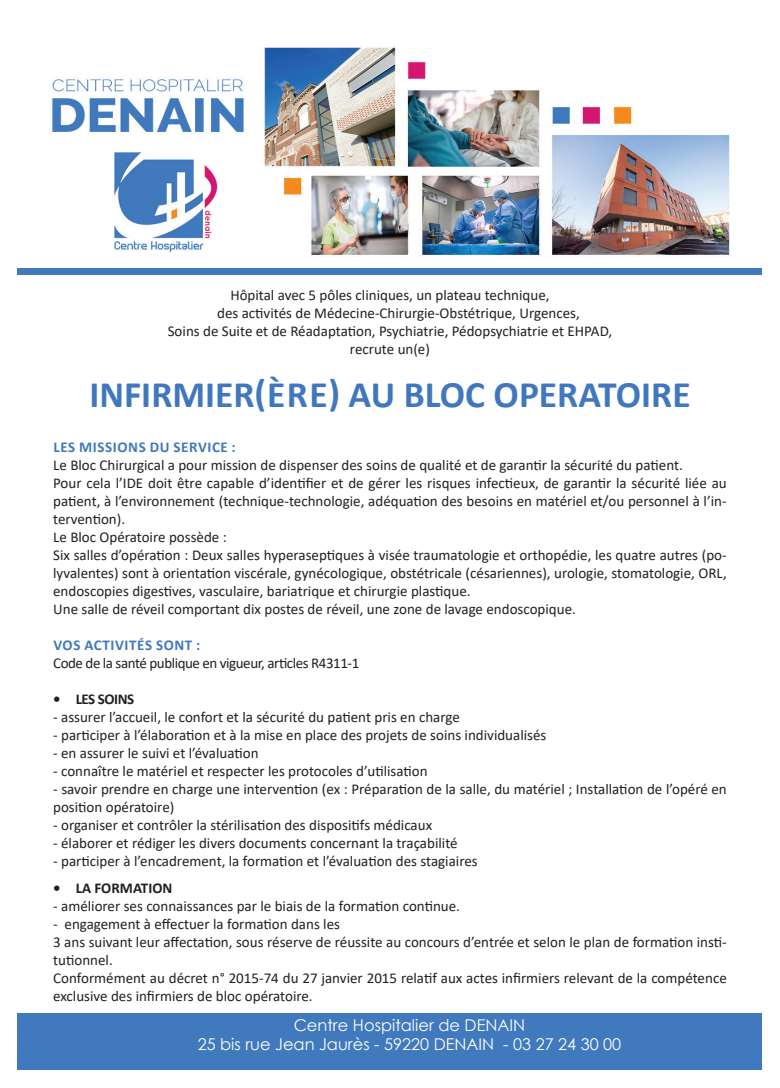
<style>
.page{position:relative;width:780px;height:1088px;background:#fff}
.page>*{position:absolute;margin:0;border:0;box-sizing:border-box;transform-origin:0 0}
.t1{font:700 37.5px "Calibri";color:#4178bd}
.t2{font:16.25px/19.5px "Century Gothic";color:#fff;text-align:center}
.t3{font:15px/18px "Calibri";color:#231f20}
.t4{font:15px "Calibri";letter-spacing:-.03em;color:#231f20}
.t5{font:700 15px "Calibri";letter-spacing:.04em;color:#4178bd}
.t6{font:700 15px "Calibri";letter-spacing:-.005em;color:#231f20}
.t7{font:700 15px "Calibri";letter-spacing:-.03em;color:#231f20}
</style>
<div class="page">
<div style="left:18px;top:268px;width:744px;height:7px;background:#4379bd"></div>
<div style="left:18px;top:1013px;width:744px;height:57px;background:#4079bd"></div>
<img style="left:52px;top:47px;width:678px;height:208px">
<img style="left:101px;top:142px;width:123px;height:113px">
<p class="t3" style="left:230px;top:286px;width:321px">Hôpital avec 5 pôles cliniques, un plateau technique,</p>
<p class="t3" style="left:217px;top:304px;width:364px">des activités de Médecine-Chirurgie-Obstétrique, Urgences,</p>
<p class="t3" style="left:168px;top:322px;width:446px">Soins de Suite et de Réadaptation, Psychiatrie, Pédopsychiatrie et EHPAD,</p>
<p class="t3" style="left:350px;top:340px;width:81px">recrute un(e)</p>
<h1 class="t1" style="left:89px;top:368px;width:602px">INFIRMIER(ÈRE) AU BLOC OPERATOIRE</h1>
<p class="t5" style="left:53px;top:436px;width:184px">LES MISSIONS DU SERVICE :</p>
<p class="t3" style="left:53px;top:456px;width:675px">Le Bloc Chirurgical a pour mission de dispenser des soins de qualité et de garantir la sécurité du patient.<br>Pour cela l’IDE doit être capable d’identifier et de gérer les risques infectieux, de garantir la sécurité liée au patient, à l’environnement (technique-technologie, adéquation des besoins en matériel et/ou personnel à l’in&shy;tervention).<br>Le Bloc Opératoire possède :<br>Six salles d’opération : Deux salles hyperaseptiques à visée traumatologie et orthopédie, les quatre autres (po&shy;lyvalentes) sont à orientation viscérale, gynécologique, obstétricale (césariennes), urologie, stomatologie, ORL, endoscopies digestives, vasculaire, bariatrique et chirurgie plastique.<br>Une salle de réveil comportant dix postes de réveil, une zone de lavage endoscopique.</p>
<p class="t5" style="left:53px;top:634px;width:40px">VOS ACTIVIT</p>
<p class="t5" style="left:137px;top:634px;width:29px">ÉS SONT</p>
<p class="t5" style="left:196px;top:634px;width:6px">:</p>
<p class="t4" style="left:53px;top:653px;width:307px">Code de la santé publique en vigueur, articles R4311-1</p>
<p class="t7" style="left:53px;top:688px;width:83px">• LES SOINS</p>
<p class="t3" style="left:53px;top:708px;width:408px">- assurer l’accueil, le confort et la sécurité du patient pris en charge</p>
<p class="t3" style="left:53px;top:726px;width:494px">- participer à l’élaboration et à la mise en place des projets de soins individualisés</p>
<p class="t3" style="left:53px;top:744px;width:207px">- en assurer le suivi et l’évaluation</p>
<p class="t3" style="left:53px;top:762px;width:376px">- connaître le matériel et respecter les protocoles d’utilisation</p>
<p class="t3" style="left:53px;top:780px;width:675px">- savoir prendre en charge une intervention (ex : Préparation de la salle, du matériel ; Installation de l’opéré en position opératoire)</p>
<p class="t3" style="left:53px;top:816px;width:380px">- organiser et contrôler la stérilisation des dispositifs médicaux</p>
<p class="t3" style="left:53px;top:834px;width:406px">- élaborer et rédiger les divers documents concernant la traçabilité</p>
<p class="t3" style="left:53px;top:852px;width:426px">- participer à l’encadrement, la formation et l’évaluation des stagiaires</p>
<p class="t6" style="left:53px;top:877px;width:121px">• LA FORMATION</p>
<p class="t3" style="left:53px;top:897px;width:408px">- améliorer ses connaissances par le biais de la formation continue.</p>
<p class="t3" style="left:53px;top:915px;width:675px">- engagement à effectuer la formation dans les<br>3 ans suivant leur affectation, sous réserve de réussite au concours d’entrée et selon le plan de formation insti&shy;tutionnel.<br>Conformément au décret n° 2015-74 du 27 janvier 2015 relatif aux actes infirmiers relevant de la compétence exclusive des infirmiers de bloc opératoire.</p>
<p class="t2" style="left:198px;top:1015px;width:425px">Centre Hospitalier de DENAIN<br>25 bis rue Jean Jaurès - 59220 DENAIN - 03 27 24 30 00</p>
</div>
